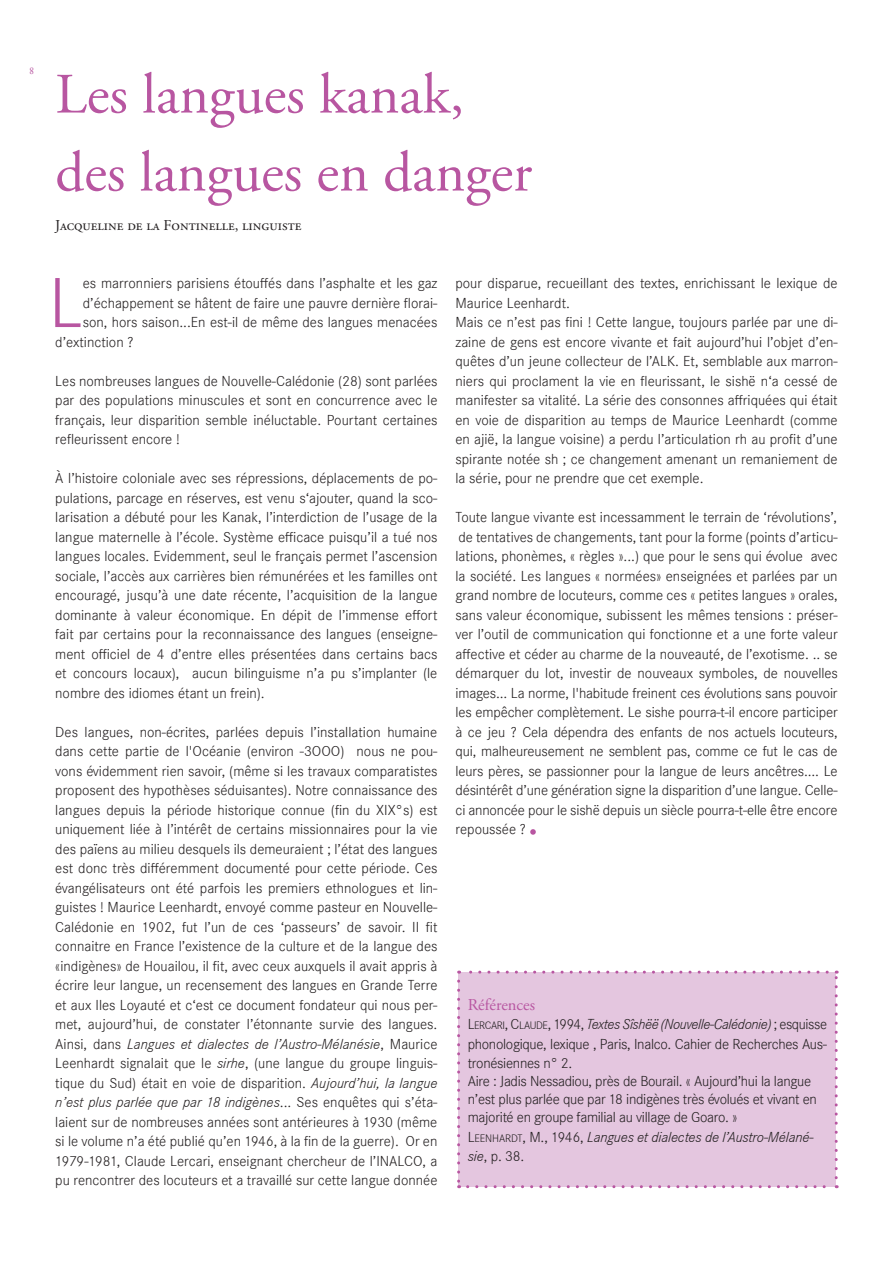
<style>
.page{position:relative;width:893px;height:1263px;background:#fff}
.page>*{position:absolute;margin:0;border:0;box-sizing:border-box;transform-origin:0 0}
.t1{font:73.5px "Corporate S Ligh";color:#b856a1}
.t2{font:57px/78px "Adobe Garamond Pro";color:#b856a1}
.t3{font:54px "Corporate S Ligh";color:#b856a1}
.t4{font:16.5px "Adobe Garamond Pro";color:#b856a1}
.t5{font:15px/19.5px "Corporate S Ligh";color:#231f20;text-align:justify}
.t6{font:italic 15px "Corpo S Lig";letter-spacing:-.01em;color:#231f20}
.t7{font:15px/18px "Corporate S Ligh";letter-spacing:-.02em;color:#231f20}
.t8{font:15px "Adobe Garamond Pro";color:#231f20}
.t9{font:10.5px "Adobe Garamond Pro";color:#b856a1}
.s1{font-family:"Corporate S Ligh";font-style:normal}
.s2{font-family:"Corpo S Lig";font-style:italic}
.s3{font-family:"Corporate S Ligh";font-style:normal;font-size:11.25px}
</style>
<div class="page">
<div style="left:459px;top:972px;width:377px;height:215px;background:#e4c6df"></div>
<svg style="left:457px;top:981px;width:3px;height:207px"></svg>
<svg style="left:468px;top:1185px;width:369px;height:3px"></svg>
<svg style="left:835px;top:971px;width:3px;height:207px"></svg>
<svg style="left:459px;top:971px;width:368px;height:3px"></svg>
<p class="t9" style="left:30px;top:64px;width:6px">8</p>
<h2 class="t2" style="left:55px;top:57px;width:478px">Les langues kanak, des langues en danger</h2>
<p class="t8" style="left:55px;top:216px;width:248px">Jacqueline de la Fontinelle, linguiste</p>
<h1 class="t1" style="left:49px;top:261px;width:35px">L</h1>
<p class="t5" style="left:83px;top:273px;width:356px">es marronniers parisiens étouffés dans l’asphalte et les gaz</p>
<p class="t5" style="left:83px;top:293px;width:356px">d’échappement se hâtent de faire une pauvre dernière florai-</p>
<p class="t5" style="left:83px;top:312px;width:356px">son, hors saison...En est-il de même des langues menacées</p>
<p class="t5" style="left:55px;top:332px;width:80px">d’extinction ?</p>
<p class="t5" style="left:55px;top:371px;width:384px">Les nombreuses langues de Nouvelle-Calédonie (28) sont parlées par des populations minuscules et sont en concurrence avec le français, leur disparition semble inéluctable. Pourtant certaines refleurissent encore !</p>
<p class="t5" style="left:55px;top:468px;width:384px">À l’histoire coloniale avec ses répressions, déplacements de po&shy;pulations, parcage en réserves, est venu s‘ajouter, quand la sco&shy;larisation a débuté pour les Kanak, l’interdiction de l’usage de la langue maternelle à l’école. Système efficace puisqu’il a tué nos langues locales. Evidemment, seul le français permet l’ascension sociale, l’accès aux carrières bien rémunérées et les familles ont encouragé, jusqu’à une date récente, l’acquisition de la langue dominante à valeur économique. En dépit de l’immense effort fait par certains pour la reconnaissance des langues (enseigne&shy;ment officiel de 4 d’entre elles présentées dans certains bacs et concours locaux), aucun bilinguisme n’a pu s’implanter (le nombre des idiomes étant un frein).</p>
<p class="t5" style="left:55px;top:722px;width:384px">Des langues, non-écrites, parlées depuis l’installation humaine dans cette partie de l'Océanie (environ -3OOO) nous ne pou&shy;vons évidemment rien savoir, (même si les travaux comparatistes proposent des hypothèses séduisantes). Notre connaissance des langues depuis la période historique connue (fin du XIX°s) est uniquement liée à l’intérêt de certains missionnaires pour la vie des païens au milieu desquels ils demeuraient ; l’état des langues est donc très différemment documenté pour cette période. Ces évangélisateurs ont été parfois les premiers ethnologues et lin&shy;guistes ! Maurice Leenhardt, envoyé comme pasteur en Nouvelle-Calédonie en 1902, fut l’un de ces ‘passeurs’ de savoir. II fit connaitre en France l’existence de la culture et de la langue des «indigènes» de Houailou, il fit, avec ceux auxquels il avait appris à écrire leur langue, un recensement des langues en Grande Terre et aux Iles Loyauté et c‘est ce document fondateur qui nous per&shy;met, aujourd’hui, de constater l’étonnante survie des langues.</p>
<p class="t6" style="left:55px;top:1035px;width:384px"><span class="s1">Ainsi, dans</span> Langues et dialectes de l’Austro-Mélanésie<span class="s1">, Maurice</span></p>
<p class="t5" style="left:55px;top:1053px;width:384px">Leenhardt signalait que le <span class="s2">sirhe</span>, (une langue du groupe linguis&shy;tique du Sud) était en voie de disparition. <span class="s2">Aujourd’hui, la langue</span></p>
<p class="t6" style="left:55px;top:1094px;width:384px">n’est plus parlée que par 18 indigènes<span class="s1">... Ses enquêtes qui s’éta-</span></p>
<p class="t5" style="left:55px;top:1112px;width:384px">laient sur de nombreuses années sont antérieures à 1930 (même si le volume n’a été publié qu’en 1946, à la fin de la guerre). Or en 1979-1981, Claude Lercari, enseignant chercheur de l’INALCO, a pu rencontrer des locuteurs et a travaillé sur cette langue donnée</p>
<p class="t5" style="left:455px;top:273px;width:384px;text-align:left">pour disparue, recueillant des textes, enrichissant le lexique de Maurice Leenhardt.<br>Mais ce n’est pas fini ! Cette langue, toujours parlée par une di&shy;zaine de gens est encore vivante et fait aujourd’hui l’objet d’en&shy;quêtes d’un jeune collecteur de l’ALK. Et, semblable aux marron&shy;niers qui proclament la vie en fleurissant, le sishë n‘a cessé de manifester sa vitalité. La série des consonnes affriquées qui était en voie de disparition au temps de Maurice Leenhardt (comme en ajië, la langue voisine) a perdu l’articulation rh au profit d’une spirante notée sh ; ce changement amenant un remaniement de la série, pour ne prendre que cet exemple.</p>
<p class="t5" style="left:455px;top:507px;width:384px">Toute langue vivante est incessamment le terrain de ‘révolutions’, de tentatives de changements, tant pour la forme (points d’articu&shy;lations, phonèmes, « règles »...) que pour le sens qui évolue avec la société. Les langues « normées» enseignées et parlées par un grand nombre de locuteurs, comme ces « petites langues » orales, sans valeur économique, subissent les mêmes tensions : préser&shy;ver l’outil de communication qui fonctionne et a une forte valeur affective et céder au charme de la nouveauté, de l’exotisme. .. se démarquer du lot, investir de nouveaux symboles, de nouvelles images... La norme, l'habitude freinent ces évolutions sans pouvoir les empêcher complètement. Le sishe pourra-t-il encore participer à ce jeu ? Cela dépendra des enfants de nos actuels locuteurs, qui, malheureusement ne semblent pas, comme ce fut le cas de leurs pères, se passionner pour la langue de leurs ancêtres.... Le désintérêt d’une génération signe la disparition d’une langue. Celle&shy;ci annoncée pour le sishë depuis un siècle pourra-t-elle être encore repoussée ?</p>
<h3 class="t3" style="left:526px;top:786px;width:15px">.</h3>
<p class="t4" style="left:468px;top:994px;width:69px">Références</p>
<p class="t6" style="left:468px;top:1016px;width:361px"><span class="s1">L</span><span class="s3">ERCARI</span><span class="s1">, C</span><span class="s3">LAUDE</span><span class="s1">, 1994,</span> Textes Sîshëë (Nouvelle-Calédonie) <span class="s1">; esquisse</span></p>
<p class="t7" style="left:468px;top:1034px;width:361px;line-height:19.5px">phonologique, lexique , Paris, Inalco. Cahier de Recherches Aus&shy;tronésiennes n° 2.</p>
<p class="t7" style="left:468px;top:1072px;width:351px">Aire : Jadis Nessadiou, près de Bourail. « Aujourd’hui la langue n’est plus parlée que par 18 indigènes très évolués et vivant en majorité en groupe familial au village de Goaro. »</p>
<p class="t6" style="left:468px;top:1128px;width:347px"><span class="s1">L</span> <span class="s3">EENHARDT</span><span class="s1">, M</span><span class="s1">., 1946,</span> Langues et dialectes de l’Austro-Mélané-</p>
<p class="t5" style="left:468px;top:1146px;width:58px"><span class="s2">sie</span>, p. 38.</p>
</div>
